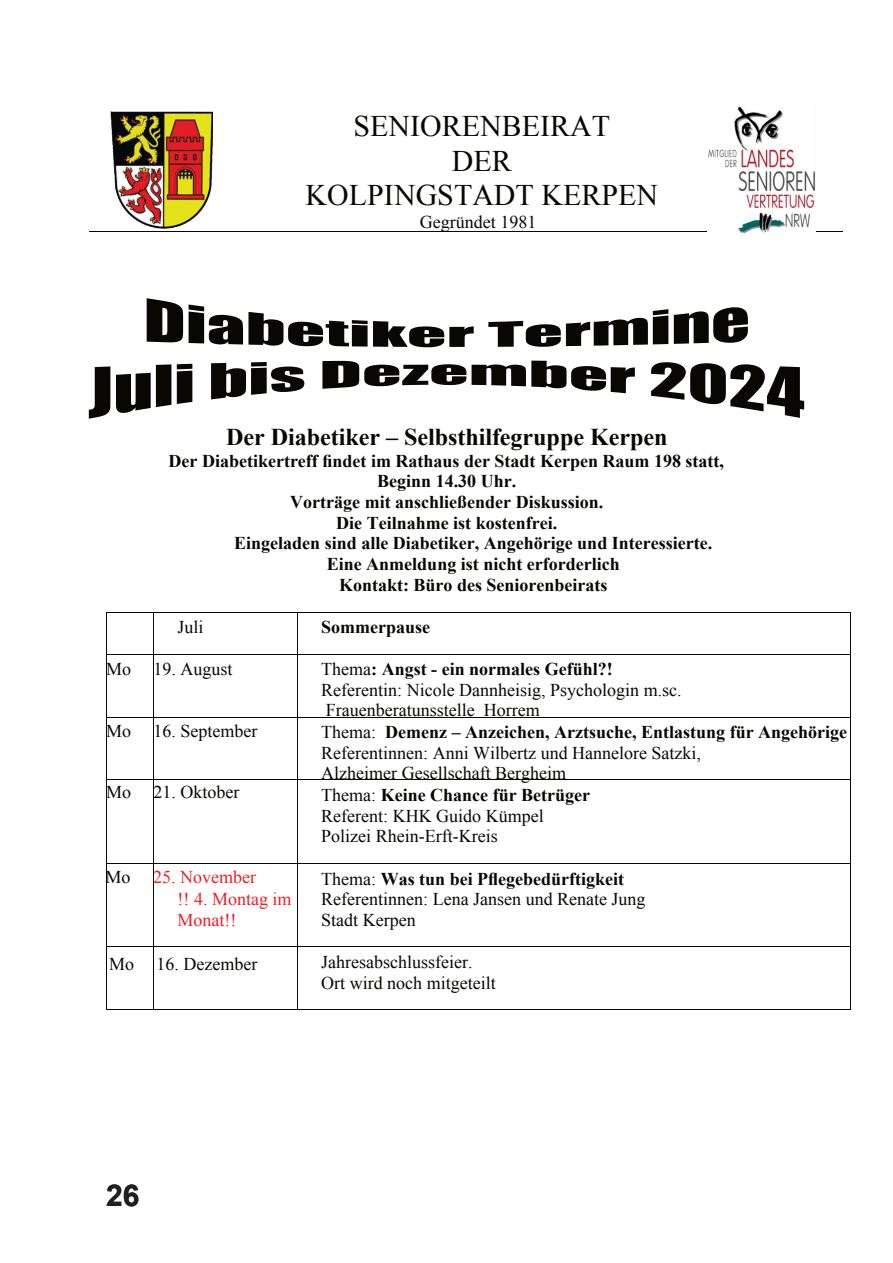
<style>
.page{position:relative;width:893px;height:1263px;background:#fff}
.page>*{position:absolute;margin:0;border:0;box-sizing:border-box;transform-origin:0 0}
.t1{font:700 30px "Arial";color:#231f20}
.t2{font:29.85px/34.3px "Times New Roman";letter-spacing:.005em;color:#080704;text-align:center}
.t3{font:700 24.15px "Times New Roman";color:#080704}
.t4{font:18px/20.7px "Times New Roman";color:#080704}
.t5{font:700 18px "Times New Roman";color:#080704}
.t6{font:18px/22.5px "Times New Roman";color:#ee1e23}
.s1{font-weight:700}
</style>
<div class="page">
<hr style="left:89px;top:231px;width:105px;height:1px;background:#080704">
<hr style="left:193px;top:231px;width:532px;height:1px;background:#080704">
<hr style="left:725px;top:231px;width:118px;height:1px;background:#080704">
<hr style="left:106px;top:612px;width:47px;height:1px;background:#080704">
<hr style="left:154px;top:612px;width:143px;height:1px;background:#080704">
<hr style="left:298px;top:612px;width:552px;height:1px;background:#080704">
<hr style="left:106px;top:612px;width:1px;height:42px;background:#080704">
<hr style="left:153px;top:612px;width:1px;height:42px;background:#080704">
<hr style="left:297px;top:612px;width:1px;height:42px;background:#080704">
<hr style="left:850px;top:612px;width:1px;height:42px;background:#080704">
<hr style="left:106px;top:654px;width:47px;height:1px;background:#080704">
<hr style="left:154px;top:654px;width:143px;height:1px;background:#080704">
<hr style="left:298px;top:654px;width:552px;height:1px;background:#080704">
<hr style="left:106px;top:654px;width:1px;height:63px;background:#080704">
<hr style="left:153px;top:654px;width:1px;height:63px;background:#080704">
<hr style="left:297px;top:654px;width:1px;height:63px;background:#080704">
<hr style="left:850px;top:654px;width:1px;height:63px;background:#080704">
<hr style="left:106px;top:717px;width:47px;height:1px;background:#080704">
<hr style="left:154px;top:717px;width:143px;height:1px;background:#080704">
<hr style="left:298px;top:717px;width:552px;height:1px;background:#080704">
<hr style="left:106px;top:717px;width:1px;height:62px;background:#080704">
<hr style="left:153px;top:717px;width:1px;height:62px;background:#080704">
<hr style="left:297px;top:717px;width:1px;height:62px;background:#080704">
<hr style="left:850px;top:717px;width:1px;height:62px;background:#080704">
<hr style="left:106px;top:779px;width:47px;height:1px;background:#080704">
<hr style="left:154px;top:779px;width:143px;height:1px;background:#080704">
<hr style="left:298px;top:779px;width:552px;height:1px;background:#080704">
<hr style="left:106px;top:780px;width:1px;height:83px;background:#080704">
<hr style="left:153px;top:780px;width:1px;height:83px;background:#080704">
<hr style="left:297px;top:780px;width:1px;height:83px;background:#080704">
<hr style="left:850px;top:780px;width:1px;height:83px;background:#080704">
<hr style="left:106px;top:863px;width:47px;height:1px;background:#080704">
<hr style="left:154px;top:863px;width:143px;height:1px;background:#080704">
<hr style="left:298px;top:863px;width:552px;height:1px;background:#080704">
<hr style="left:106px;top:864px;width:1px;height:82px;background:#080704">
<hr style="left:153px;top:864px;width:1px;height:82px;background:#080704">
<hr style="left:297px;top:864px;width:1px;height:82px;background:#080704">
<hr style="left:850px;top:864px;width:1px;height:82px;background:#080704">
<hr style="left:106px;top:946px;width:47px;height:1px;background:#080704">
<hr style="left:154px;top:946px;width:143px;height:1px;background:#080704">
<hr style="left:298px;top:946px;width:552px;height:1px;background:#080704">
<hr style="left:106px;top:947px;width:1px;height:62px;background:#080704">
<hr style="left:106px;top:1009px;width:47px;height:1px;background:#080704">
<hr style="left:153px;top:947px;width:1px;height:62px;background:#080704">
<hr style="left:154px;top:1009px;width:143px;height:1px;background:#080704">
<hr style="left:297px;top:947px;width:1px;height:62px;background:#080704">
<hr style="left:298px;top:1009px;width:552px;height:1px;background:#080704">
<hr style="left:850px;top:947px;width:1px;height:62px;background:#080704">
<img style="left:708px;top:106px;width:108px;height:128px">
<svg style="left:147px;top:298px;width:601px;height:49px"></svg>
<svg style="left:89px;top:361px;width:715px;height:58px"></svg>
<img style="left:111px;top:112px;width:101px;height:116px">
<h2 class="t2" style="left:306px;top:112px;width:354px">SENIORENBEIRAT<br>DER<br>KOLPINGSTADT KERPEN</h2>
<p class="t4" style="left:420px;top:213px;width:118px">Gegründet 1981</p>
<h3 class="t3" style="left:226px;top:429px;width:443px">Der Diabetiker – Selbsthilfegruppe Kerpen</h3>
<p class="t5" style="left:169px;top:454px;width:557px">Der Diabetikertreff findet im Rathaus der Stadt Kerpen Raum 198 statt,</p>
<p class="t5" style="left:377px;top:475px;width:141px">Beginn 14.30 Uhr.</p>
<p class="t5" style="left:290px;top:496px;width:315px">Vorträge mit anschließender Diskussion.</p>
<p class="t5" style="left:336px;top:517px;width:222px">Die Teilnahme ist kostenfrei.</p>
<p class="t5" style="left:234px;top:537px;width:479px">Eingeladen sind alle Diabetiker, Angehörige und Interessierte.</p>
<p class="t5" style="left:327px;top:558px;width:294px">Eine Anmeldung ist nicht erforderlich</p>
<p class="t5" style="left:339px;top:579px;width:270px">Kontakt: Büro des Seniorenbeirats</p>
<p class="t4" style="left:178px;top:618px;width:28px">Juli</p>
<p class="t5" style="left:321px;top:621px;width:111px">Sommerpause</p>
<p class="t4" style="left:106px;top:660px;width:27px">Mo</p>
<p class="t4" style="left:154px;top:660px;width:81px">19. August</p>
<p class="t4" style="left:321px;top:660px;width:362px">Thema<span class="s1">: Angst - ein normales Gefühl?!<br></span>Referentin: Nicole Dannheisig, Psychologin m.sc.<br>Frauenberatunsstelle Horrem</p>
<p class="t4" style="left:106px;top:723px;width:27px">Mo</p>
<p class="t4" style="left:154px;top:723px;width:105px">16. September</p>
<p class="t4" style="left:321px;top:723px;width:527px">Thema: <span class="s1">Demenz – Anzeichen, Arztsuche, Entlastung für Angehörige<br></span>Referentinnen: Anni Wilbertz und Hannelore Satzki,<br>Alzheimer Gesellschaft Bergheim</p>
<p class="t4" style="left:106px;top:783px;width:27px">Mo</p>
<p class="t4" style="left:154px;top:783px;width:87px">21. Oktober</p>
<p class="t4" style="left:321px;top:786px;width:270px">Thema: <span class="s1">Keine Chance für Betrüger<br></span>Referent: KHK Guido Kümpel<br>Polizei Rhein-Erft-Kreis</p>
<p class="t4" style="left:105px;top:868px;width:27px">Mo</p>
<p class="t6" style="left:178px;top:867px;width:115px;text-indent:-25px">25. November<br>!! 4. Montag im</p>
<p class="t6" style="left:178px;top:910px;width:60px">Monat!!</p>
<p class="t4" style="left:321px;top:870px;width:326px">Thema: <span class="s1">Was tun bei Pflegebedürftigkeit<br></span>Referentinnen: Lena Jansen und Renate Jung<br>Stadt Kerpen</p>
<p class="t4" style="left:109px;top:955px;width:27px">Mo</p>
<p class="t4" style="left:157px;top:955px;width:102px">16. Dezember</p>
<p class="t4" style="left:321px;top:953px;width:176px">Jahresabschlussfeier.<br>Ort wird noch mitgeteilt</p>
<h1 class="t1" style="left:106px;top:1184px;width:35px">26</h1>
</div>
